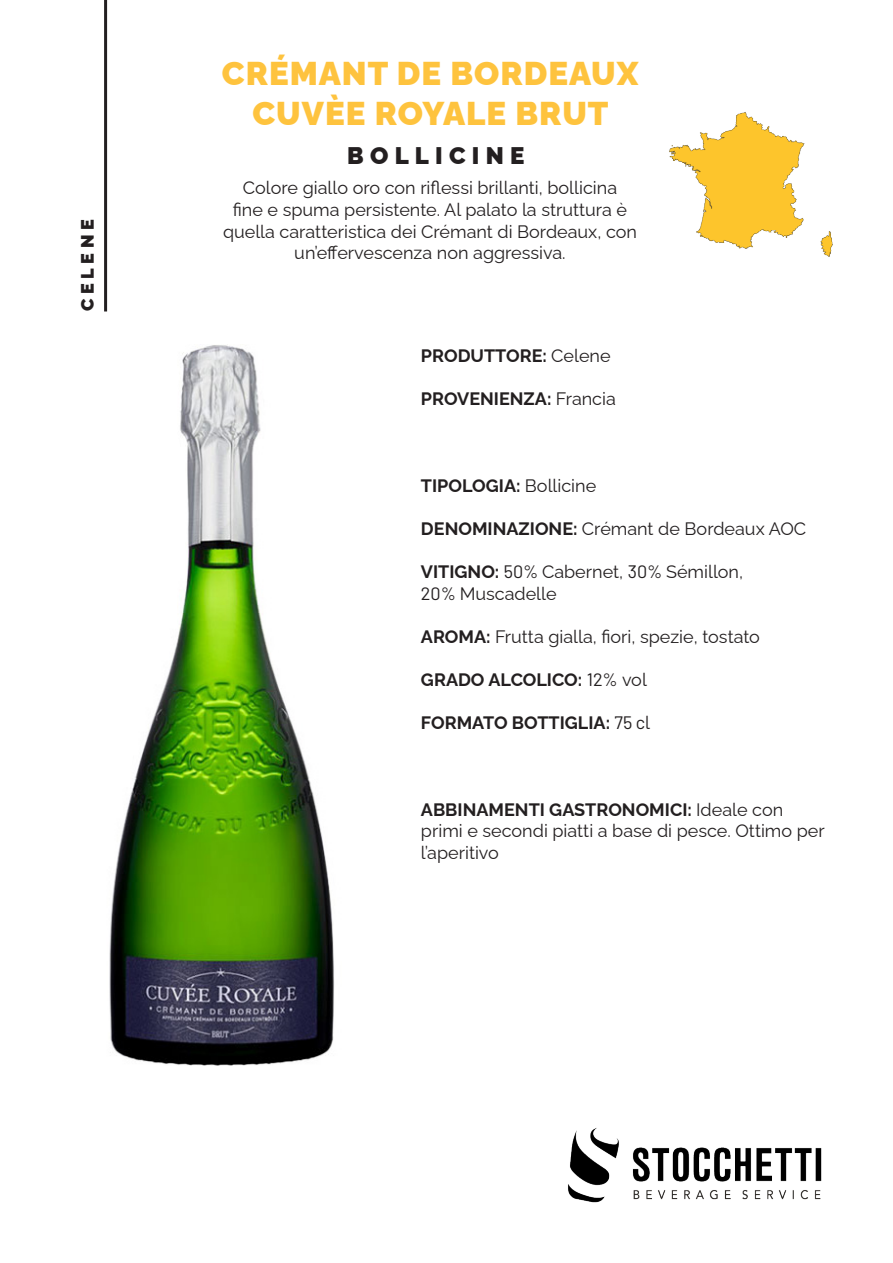
<style>
.page{position:relative;width:893px;height:1263px;background:#fff}
.page>*{position:absolute;margin:0;border:0;box-sizing:border-box;transform-origin:0 0}
.t1{font:900 33px/39.6px "Raleway";letter-spacing:.03em;color:#fec33e;text-align:center}
.t2{font:900 24px "Raleway";letter-spacing:.26em;color:#231f20}
.t3{font:18px/21.6px "Raleway";color:#231f20}
.t4{font:700 18px "Raleway";color:#231f20}
.t5{font:900 18px "Raleway";letter-spacing:.26em;color:#231f20}
.s1{font-weight:400}
.s2{font-weight:700}
.s3{font-family:"Barlow"}
.s4{font-family:"Barlow";font-weight:400}
</style>
<div class="page">
<img style="left:568px;top:1128px;width:254px;height:75px">
<img style="left:109px;top:345px;width:225px;height:720px">
<hr style="left:104px;top:0;width:3px;height:311px;background:#231f20">
<img style="left:669px;top:112px;width:164px;height:145px">
<p class="t5" style="left:73px;top:311px;width:94px;rotate:-90deg">CELENE</p>
<p class="t1" style="left:222px;top:50px;width:418px">CRÉMANT DE BORDEAUX<br>CUVÈE ROYALE BRUT</p>
<p class="t2" style="left:347px;top:137px;width:179px">BOLLICINE</p>
<p class="t3" style="left:223px;top:175px;width:415px;text-align:center">Colore giallo oro con riflessi brillanti, bollicina<br>fine e spuma persistente. Al palato la struttura è quella caratteristica dei Crémant di Bordeaux, con un’effervescenza non aggressiva.</p>
<p class="t4" style="left:421px;top:341px;width:191px">PRODUTTORE: <span class="s1">Celene</span></p>
<p class="t4" style="left:421px;top:384px;width:196px">PROVENIENZA: <span class="s1">Francia</span></p>
<p class="t4" style="left:421px;top:471px;width:177px">TIPOLOGIA: <span class="s1">Bollicine</span></p>
<p class="t3" style="left:421px;top:516px;width:387px"><span class="s2">DENOMINAZIONE:</span> Crémant de Bordeaux AOC</p>
<p class="t3" style="left:421px;top:559px;width:324px"><span class="s2">VITIGNO:</span> <span class="s3">50%</span> Cabernet, <span class="s3">30%</span> Sémillon,</p>
<p class="t3" style="left:421px;top:580px;width:137px"><span class="s3">20%</span> Muscadelle</p>
<p class="t3" style="left:421px;top:624px;width:341px"><span class="s2">AROMA:</span> Frutta gialla, fiori, spezie, tostato</p>
<p class="t4" style="left:421px;top:665px;width:227px">GRADO ALCOLICO: <span class="s4">12%</span> <span class="s1">vol</span></p>
<p class="t4" style="left:421px;top:708px;width:231px">FORMATO BOTTIGLIA: <span class="s4">75 c</span><span class="s1">l</span></p>
<p class="t3" style="left:421px;top:796px;width:405px"><span class="s2">ABBINAMENTI GASTRONOMICI:</span> Ideale con primi e secondi piatti a base di pesce. Ottimo per l’aperitivo</p>
</div>
